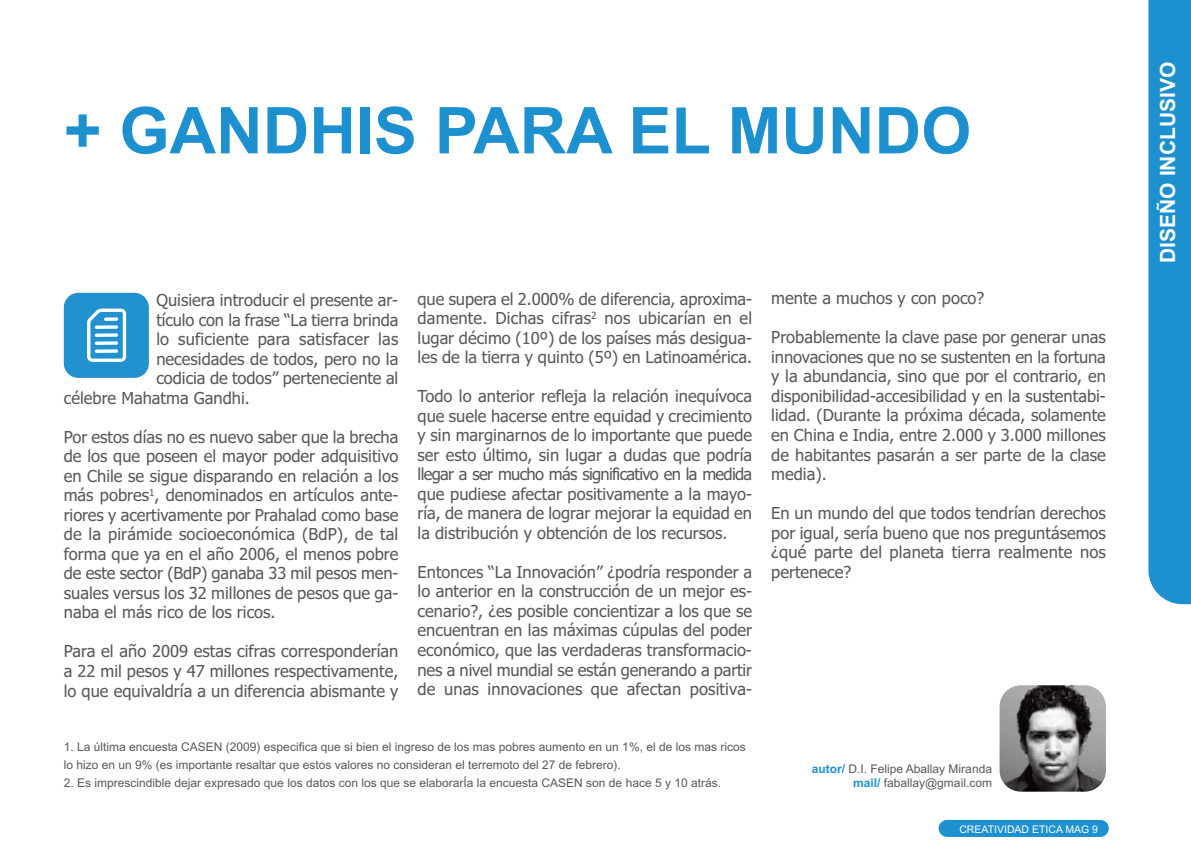
<style>
.page{position:relative;width:1191px;height:851px;background:#fff}
.page>*{position:absolute;margin:0;border:0;box-sizing:border-box;transform-origin:0 0}
.t1{font:700 64.5px "Arial";color:#1d90d0}
.t2{font:700 21px "Arial";color:#fff}
.t3{font:16.5px/19.5px "Tahoma";color:#57585a;text-align:justify}
.t4{font:12px/14.4px "Arial";color:#57585a;text-align:right}
.t5{font:10.5px "Arial";color:#fff}
.s1{font-weight:700;color:#1d90d0}
</style>
<div class="page">
<div style="left:1148px;top:0;width:43px;height:604px;background:#1d90d0"></div>
<div style="left:938px;top:819px;width:170px;height:17px;background:#1d90d0;border-radius:9px"></div>
<svg style="left:64px;top:293px;width:85px;height:85px;background:#399cd5"></svg>
<svg style="left:95px;top:325px;width:23px;height:4px"></svg>
<svg style="left:95px;top:333px;width:23px;height:4px"></svg>
<svg style="left:95px;top:341px;width:23px;height:4px"></svg>
<svg style="left:95px;top:349px;width:23px;height:4px"></svg>
<svg style="left:104px;top:317px;width:14px;height:4px"></svg>
<img style="left:999px;top:685px;width:107px;height:106px;border-radius:21px">
<h1 class="t1" style="left:64px;top:93px;width:909px">+ GANDHIS PARA EL MUNDO</h1>
<p class="t3" style="left:156px;top:291px;width:243px">Quisiera introducir el presente ar-</p>
<p class="t3" style="left:156px;top:310px;width:243px">tículo con la frase “La tierra brinda</p>
<p class="t3" style="left:156px;top:330px;width:243px">lo suficiente para satisfacer las</p>
<p class="t3" style="left:156px;top:349px;width:243px">necesidades de todos, pero no la</p>
<p class="t3" style="left:156px;top:369px;width:243px">codicia de todos” perteneciente al</p>
<p class="t3" style="left:64px;top:388px;width:188px">célebre Mahatma Gandhi.</p>
<p class="t3" style="left:64px;top:427px;width:336px">Por estos días no es nuevo saber que la brecha de los que poseen el mayor poder adquisitivo en Chile se sigue disparando en relación a los más pobres<sup>1</sup>, denominados en artículos ante&shy;riores y acertivamente por Prahalad como base de la pirámide socioeconómica (BdP), de tal forma que ya en el año 2006, el menos pobre de este sector (BdP) ganaba 33 mil pesos men&shy;suales versus los 32 millones de pesos que ga&shy;naba el más rico de los ricos.</p>
<p class="t3" style="left:64px;top:642px;width:336px">Para el año 2009 estas cifras corresponderían a 22 mil pesos y 47 millones respectivamente, lo que equivaldría a un diferencia abismante y</p>
<p class="t3" style="left:417px;top:289px;width:336px">que supera el 2.000% de diferencia, aproxima&shy;damente. Dichas cifras<sup>2</sup> nos ubicarían en el lugar décimo (10º) de los países más desigua&shy;les de la tierra y quinto (5º) en Latinoamérica.</p>
<p class="t3" style="left:417px;top:387px;width:336px">Todo lo anterior refleja la relación inequívoca que suele hacerse entre equidad y crecimiento y sin marginarnos de lo importante que puede ser esto último, sin lugar a dudas que podría llegar a ser mucho más significativo en la medida que pudiese afectar positivamente a la mayo&shy;ría, de manera de lograr mejorar la equidad en la distribución y obtención de los recursos.</p>
<p class="t3" style="left:417px;top:562px;width:336px">Entonces “La Innovación” ¿podría responder a lo anterior en la construcción de un mejor es&shy;cenario?, ¿es posible concientizar a los que se encuentran en las máximas cúpulas del poder económico, que las verdaderas transformacio&shy;nes a nivel mundial se están generando a partir de unas innovaciones que afectan positiva-</p>
<p class="t4" style="left:64px;top:737px;width:683px;line-height:18px;text-align:left">1. La última encuesta CASEN (2009) especifica que si bien el ingreso de los mas pobres aumento en un 1%, el de los mas ricos lo hizo en un 9% (es importante resaltar que estos valores no consideran el terremoto del 27 de febrero).</p>
<p class="t4" style="left:64px;top:775px;width:659px">2. Es imprescindible dejar expresado que los datos con los que se elaborarÍa la encuesta CASEN son de hace 5 y 10 atrás.</p>
<p class="t3" style="left:771px;top:289px;width:215px">mente a muchos y con poco?</p>
<p class="t3" style="left:771px;top:328px;width:336px">Probablemente la clave pase por generar unas innovaciones que no se sustenten en la fortuna y la abundancia, sino que por el contrario, en disponibilidad-accesibilidad y en la sustentabi&shy;lidad. (Durante la próxima década, solamente en China e India, entre 2.000 y 3.000 millones de habitantes pasarán a ser parte de la clase media).</p>
<p class="t3" style="left:771px;top:503px;width:336px">En un mundo del que todos tendrían derechos por igual, sería bueno que nos preguntásemos ¿qué parte del planeta tierra realmente nos pertenece?</p>
<p class="t4" style="left:812px;top:761px;width:182px"><span class="s1">autor/</span> D.I. Felipe Aballay Miranda <span class="s1">mail/</span> faballay@gmail.com</p>
<p class="t5" style="left:959px;top:823px;width:140px">CREATIVIDAD ETICA MAG 9</p>
<p class="t2" style="left:1155px;top:263px;width:202px;rotate:-90deg">DISEÑO INCLUSIVO</p>
</div>
